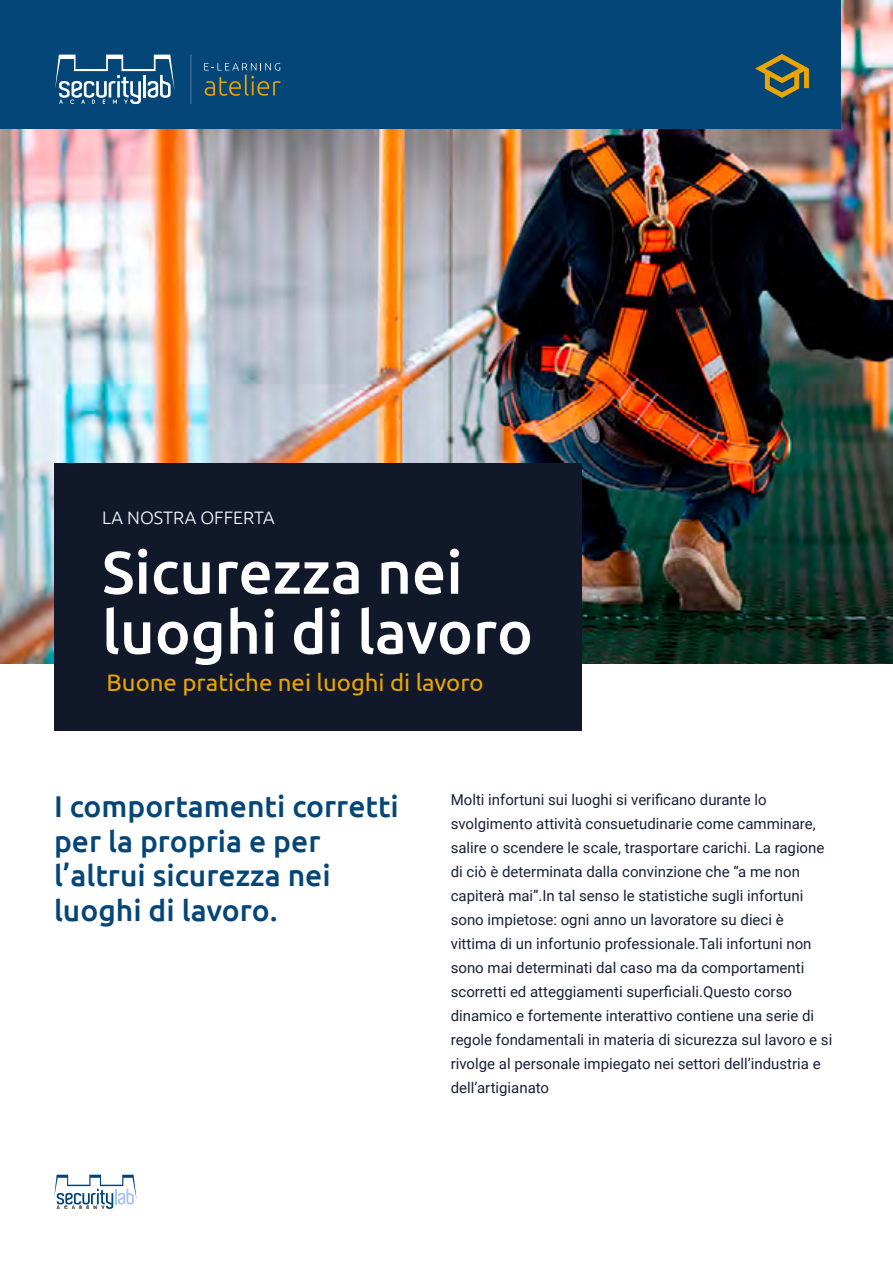
<style>
.page{position:relative;width:893px;height:1263px;background:#fff}
.page>*{position:absolute;margin:0;border:0;box-sizing:border-box;transform-origin:0 0}
.t1{font:500 60px/60px "Ubuntu";color:#fff}
.t2{font:500 30px/34.5px "Ubuntu";color:#034677}
.t3{font:24px "Ubuntu";color:#eba500}
.t4{font:300 18px "Ubuntu";color:#fff}
.t5{font:15px/24px "Roboto";color:#182039}
</style>
<div class="page">
<img style="left:0;top:0;width:893px;height:664px">
<div style="left:54px;top:463px;width:527px;height:268px;background:#101829"></div>
<div style="left:0;top:0;width:840px;height:129px;background:#034677"></div>
<hr style="left:191px;top:55px;width:1px;height:49px;background:#fff">
<svg style="left:55px;top:55px;width:120px;height:49px"></svg>
<svg style="left:204px;top:63px;width:77px;height:33px"></svg>
<svg style="left:755px;top:54px;width:54px;height:44px"></svg>
<svg style="left:54px;top:1175px;width:83px;height:34px"></svg>
<p class="t4" style="left:102px;top:507px;width:174px">LA NOSTRA OFFERTA</p>
<h1 class="t1" style="left:102px;top:540px;width:432px">Sicurezza nei luoghi di lavoro</h1>
<h3 class="t3" style="left:107px;top:668px;width:379px">Buone pratiche nei luoghi di lavoro</h3>
<h2 class="t2" style="left:54px;top:788px;width:346px">I comportamenti corretti per la propria e per l’altrui sicurezza nei luoghi di lavoro.</h2>
<p class="t5" style="left:451px;top:787px;width:383px">Molti infortuni sui luoghi si verificano durante lo svolgimento attività consuetudinarie come camminare, salire o scendere le scale, trasportare carichi. La ragione di ciò è determinata dalla convinzione che “a me non capiterà mai”.In tal senso le statistiche sugli infortuni sono impietose: ogni anno un lavoratore su dieci è vittima di un infortunio professionale.Tali infortuni non sono mai determinati dal caso ma da comportamenti scorretti ed atteggiamenti superficiali. Questo corso dinamico e fortemente interattivo contiene una serie di regole fondamentali in materia di sicurezza sul lavoro e si rivolge al personale impiegato nei settori dell’industria e dell’artigianato</p>
</div>
